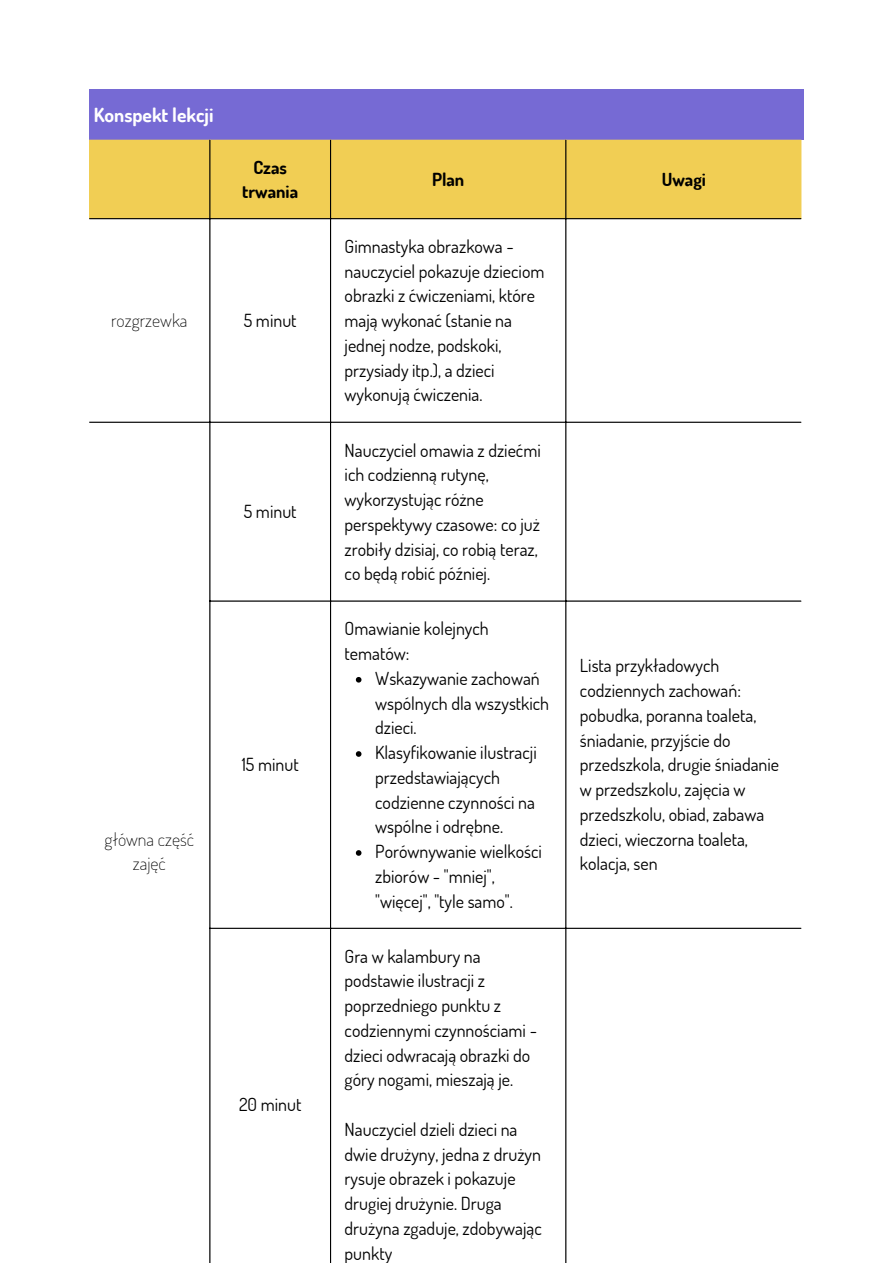
<style>
.page{position:relative;width:893px;height:1264px;background:#fff}
.page>*{position:absolute;margin:0;border:0;box-sizing:border-box;transform-origin:0 0}
.t1{font:700 19.5px "Dosis";color:#fff}
.t2{font:18px/24.8px "Dosis";color:#000}
.t3{font:200 18px/24.8px "Dosis";color:#000;text-align:center}
.t4{font:700 18px/24.8px "Dosis";color:#000;text-align:center}
</style>
<div class="page">
<div style="left:89px;top:89px;width:714px;height:50px;background:#766ad4"></div>
<div style="left:89px;top:140px;width:712px;height:78px;background:#f1ce54"></div>
<svg style="left:356px;top:677px;width:5px;height:5px"></svg>
<svg style="left:356px;top:751px;width:5px;height:5px"></svg>
<svg style="left:356px;top:850px;width:5px;height:5px"></svg>
<hr style="left:209px;top:140px;width:1px;height:1122px;background:#000">
<hr style="left:330px;top:140px;width:1px;height:1122px;background:#000">
<hr style="left:565px;top:140px;width:1px;height:1122px;background:#000">
<hr style="left:89px;top:218px;width:712px;height:1px;background:#000">
<hr style="left:89px;top:421px;width:712px;height:2px;background:#000">
<hr style="left:209px;top:600px;width:592px;height:1px;background:#000">
<hr style="left:209px;top:927px;width:592px;height:1px;background:#000">
<hr style="left:89px;top:1263px;width:712px;height:1px;background:#000">
<p class="t1" style="left:94px;top:102px;width:121px">Konspekt lekcji</p>
<p class="t4" style="left:242px;top:154px;width:57px">Czas trwania</p>
<p class="t4" style="left:432px;top:166px;width:34px">Plan</p>
<p class="t4" style="left:661px;top:166px;width:46px">Uwagi</p>
<p class="t3" style="left:111px;top:308px;width:78px">rozgrzewka</p>
<p class="t2" style="left:244px;top:308px;width:54px">5 minut</p>
<p class="t2" style="left:244px;top:499px;width:54px">5 minut</p>
<p class="t3" style="left:105px;top:826px;width:91px">główna część zajęć</p>
<p class="t2" style="left:242px;top:752px;width:58px">15 minut</p>
<p class="t2" style="left:239px;top:1091px;width:64px">20 minut</p>
<p class="t2" style="left:344px;top:233px;width:201px">Gimnastyka obrazkowa - nauczyciel pokazuje dzieciom obrazki z ćwiczeniami, które mają wykonać (stanie na jednej nodze, podskoki, przysiady itp.), a dzieci wykonują ćwiczenia.</p>
<p class="t2" style="left:344px;top:437px;width:198px">Nauczyciel omawia z dziećmi ich codzienną rutynę, wykorzystując różne perspektywy czasowe: co już zrobiły dzisiaj, co robią teraz, co będą robić później.</p>
<p class="t2" style="left:344px;top:616px;width:146px">Omawianie kolejnych tematów:</p>
<p class="t2" style="left:375px;top:665px;width:175px">Wskazywanie zachowań wspólnych dla wszystkich dzieci.</p>
<p class="t2" style="left:375px;top:739px;width:163px">Klasyfikowanie ilustracji przedstawiających codzienne czynności na wspólne i odrębne.</p>
<p class="t2" style="left:375px;top:838px;width:168px">Porównywanie wielkości zbiorów - "mniej", "więcej", "tyle samo".</p>
<p class="t2" style="left:344px;top:943px;width:194px">Gra w kalambury na podstawie ilustracji z poprzedniego punktu z codziennymi czynnościami - dzieci odwracają obrazki do góry nogami, mieszają je.</p>
<p class="t2" style="left:344px;top:1116px;width:199px">Nauczyciel dzieli dzieci na dwie drużyny, jedna z drużyn rysuje obrazek i pokazuje drugiej drużynie. Druga drużyna zgaduje, zdobywając punkty</p>
<p class="t2" style="left:580px;top:653px;width:201px">Lista przykładowych codziennych zachowań: pobudka, poranna toaleta, śniadanie, przyjście do przedszkola, drugie śniadanie w przedszkolu, zajęcia w przedszkolu, obiad, zabawa dzieci, wieczorna toaleta, kolacja, sen</p>
</div>
